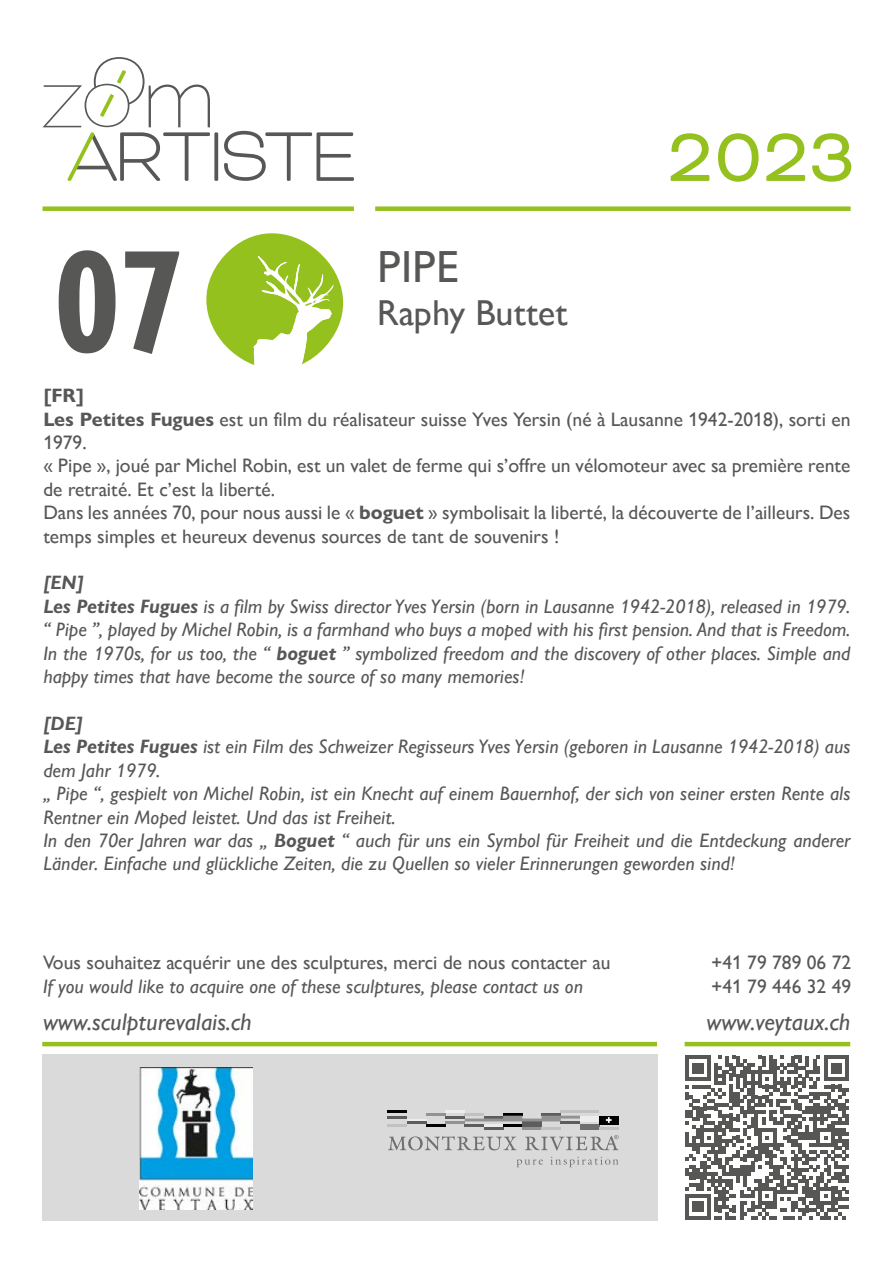
<style>
.page{position:relative;width:893px;height:1263px;background:#fff}
.page>*{position:absolute;margin:0;border:0;box-sizing:border-box;transform-origin:0 0}
.t1{font:700 condensed 150px "Gill Sans Nova";color:#575756}
.t2{font:78px "Bicyclette";color:#95c11f}
.t3{font:45px "Gill Sans Nova";color:#575756}
.t4{font:36px "Gill Sans Nova";color:#575756}
.t5{font:italic 24px "Gill Sans Nova";color:#575756}
.t6{font:italic 19.5px/23.4px "Gill Sans Nova";color:#575756}
.t7{font:19.5px/23.4px "Gill Sans Nova";color:#575756}
.s1{font-weight:700}
</style>
<div class="page">
<svg style="left:685px;top:1055px;width:164px;height:164px"></svg>
<hr style="left:685px;top:1042px;width:165px;height:4px;background:#95c11f">
<hr style="left:42px;top:1042px;width:615px;height:4px;background:#95c11f">
<div style="left:43px;top:1054px;width:615px;height:166px;background:#dadada"></div>
<hr style="left:445px;top:1110px;width:20px;height:3px;background:#ededed">
<hr style="left:561px;top:1110px;width:38px;height:3px;background:#c2c1c1">
<hr style="left:426px;top:1113px;width:19px;height:3px;background:#929292">
<hr style="left:465px;top:1113px;width:19px;height:3px;background:#c2c1c1">
<hr style="left:503px;top:1113px;width:19px;height:3px;background:#000">
<hr style="left:541px;top:1113px;width:20px;height:3px;background:#5e5d5d">
<hr style="left:445px;top:1116px;width:20px;height:2px;background:#5e5d5d">
<hr style="left:407px;top:1118px;width:19px;height:3px;background:#ededed">
<div style="left:580px;top:1116px;width:19px;height:5px;background:#ededed"></div>
<hr style="left:407px;top:1121px;width:19px;height:3px;background:#5e5d5d">
<hr style="left:445px;top:1121px;width:20px;height:3px;background:#929292">
<hr style="left:561px;top:1121px;width:19px;height:3px;background:#5e5d5d">
<hr style="left:426px;top:1124px;width:19px;height:3px;background:#000">
<hr style="left:465px;top:1124px;width:19px;height:3px;background:#5e5d5d">
<hr style="left:484px;top:1124px;width:19px;height:3px;background:#ededed">
<hr style="left:484px;top:1127px;width:19px;height:3px;background:#5e5d5d">
<hr style="left:503px;top:1124px;width:19px;height:3px;background:#000">
<div style="left:522px;top:1121px;width:19px;height:6px;background:#5e5d5d"></div>
<hr style="left:522px;top:1127px;width:19px;height:3px;background:#929292">
<hr style="left:541px;top:1127px;width:20px;height:3px;background:#c2c1c1">
<div style="left:580px;top:1124px;width:19px;height:6px;background:#706f6f"></div>
<hr style="left:599px;top:1127px;width:19px;height:3px;background:#c2c1c1">
<div style="left:599px;top:1116px;width:19px;height:8px;background:#000"></div>
<svg style="left:465px;top:1116px;width:115px;height:5px"></svg>
<hr style="left:388px;top:1110px;width:19px;height:3px;background:#000">
<svg style="left:388px;top:1116px;width:19px;height:2px"></svg>
<hr style="left:388px;top:1124px;width:19px;height:3px;background:#c2c1c1">
<svg style="left:606px;top:1117px;width:6px;height:6px"></svg>
<svg style="left:517px;top:1159px;width:26px;height:8px"></svg>
<svg style="left:550px;top:1157px;width:68px;height:10px"></svg>
<svg style="left:388px;top:1135px;width:230px;height:15px"></svg>
<img style="left:139px;top:1067px;width:113px;height:143px">
<svg style="left:206px;top:233px;width:138px;height:132px"></svg>
<svg style="left:224px;top:131px;width:130px;height:50px"></svg>
<svg style="left:214px;top:132px;width:4px;height:49px"></svg>
<svg style="left:43px;top:57px;width:167px;height:124px"></svg>
<div style="left:43px;top:206px;width:311px;height:5px;background:#95c11f"></div>
<div style="left:375px;top:206px;width:476px;height:5px;background:#95c11f"></div>
<h1 class="t1" style="left:55px;top:216px;width:131px">07</h1>
<h3 class="t3" style="left:377px;top:241px;width:84px">PIPE</h3>
<h3 class="t4" style="left:377px;top:292px;width:192px">Raphy Buttet</h3>
<h2 class="t2" style="left:667px;top:112px;width:190px">2023</h2>
<p class="t7" style="left:43px;top:384px;width:809px"><span class="s1">[FR]<br>Les Petites Fugues</span> est un film du réalisateur suisse Yves Yersin (né à Lausanne 1942-2018), sorti en 1979.<br>« Pipe », joué par Michel Robin, est un valet de ferme qui s’offre un vélomoteur avec sa première rente de retraité. Et c’est la liberté.<br>Dans les années 70, pour nous aussi le « <span class="s1">boguet</span> » symbolisait la liberté, la découverte de l’ailleurs. Des temps simples et heureux devenus sources de tant de souvenirs !</p>
<p class="t6" style="left:43px;top:571px;width:809px"><span class="s1">[EN]<br>Les Petites Fugues</span> is a film by Swiss director Yves Yersin (born in Lausanne 1942-2018), released in 1979. “ Pipe ”, played by Michel Robin, is a farmhand who buys a moped with his first pension. And that is Freedom.<br>In the 1970s, for us too, the “ <span class="s1">boguet</span> ” symbolized freedom and the discovery of other places. Simple and happy times that have become the source of so many memories!</p>
<p class="t6" style="left:43px;top:711px;width:809px"><span class="s1">[DE]<br>Les Petites Fugues</span> ist ein Film des Schweizer Regisseurs Yves Yersin (geboren in Lausanne 1942-2018) aus dem Jahr 1979.<br>„ Pipe “, gespielt von Michel Robin, ist ein Knecht auf einem Bauernhof, der sich von seiner ersten Rente als Rentner ein Moped leistet. Und das ist Freiheit.<br>In den 70er Jahren war das „ <span class="s1">Boguet</span> “ auch für uns ein Symbol für Freiheit und die Entdeckung anderer Länder. Einfache und glückliche Zeiten, die zu Quellen so vieler Erinnerungen geworden sind!</p>
<p class="t7" style="left:43px;top:951px;width:569px">Vous souhaitez acquérir une des sculptures, merci de nous contacter au</p>
<p class="t7" style="left:712px;top:951px;width:141px">+41 79 789 06 72</p>
<p class="t6" style="left:43px;top:974px;width:541px">If you would like to acquire one of these sculptures, please contact us on</p>
<p class="t7" style="left:712px;top:974px;width:141px">+41 79 446 32 49</p>
<p class="t5" style="left:43px;top:1007px;width:210px">www.sculpturevalais.ch</p>
<p class="t5" style="left:707px;top:1007px;width:145px">www.veytaux.ch</p>
</div>
